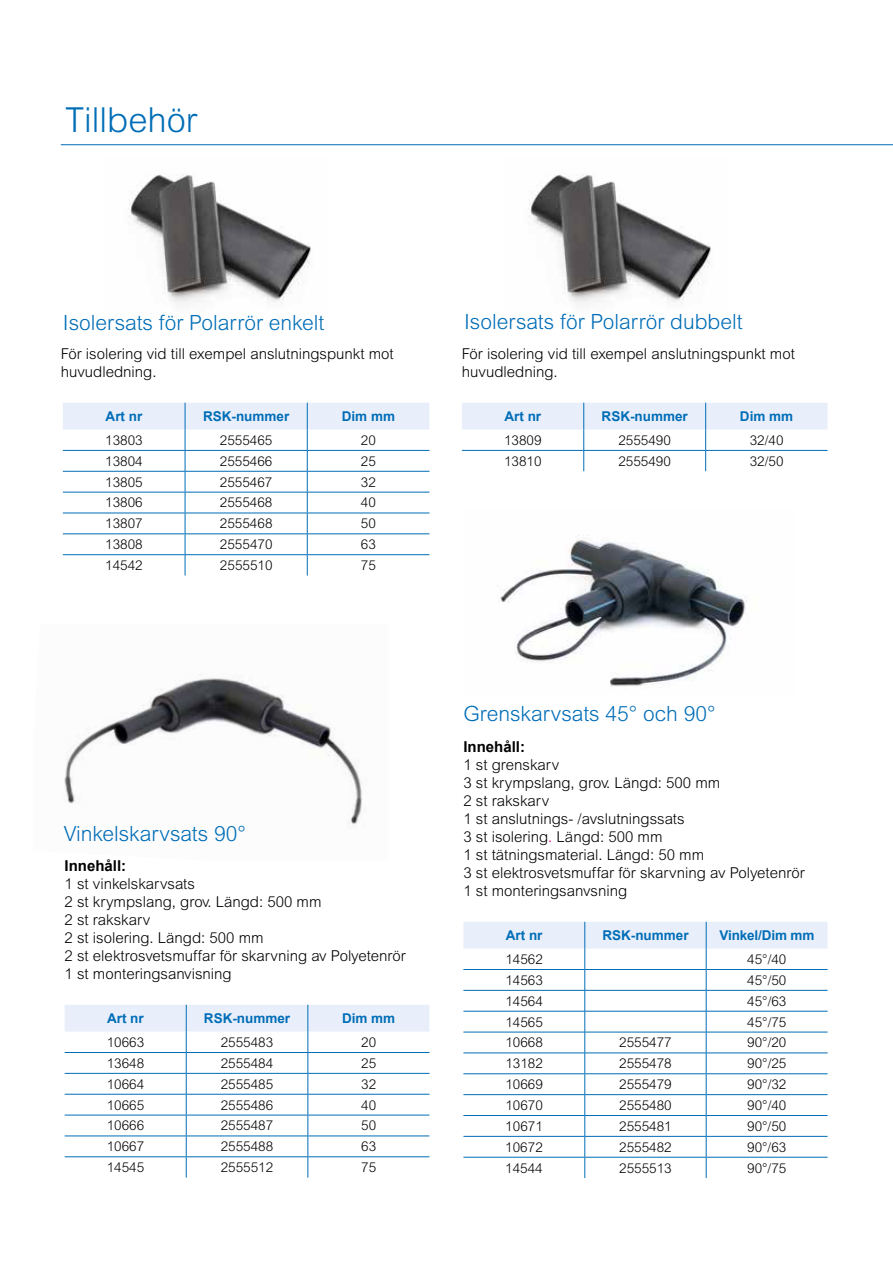
<style>
.page{position:relative;width:893px;height:1263px;background:#fff}
.page>*{position:absolute;margin:0;border:0;box-sizing:border-box;transform-origin:0 0}
.t1{font:300 34.5px "Arial MT Std";color:#006db7}
.t2{font:300 21px "Arial MT Std";color:#006db7}
.t3{font:300 15px/18px "Arial MT Std";color:#000}
.t4{font:700 15px "Arial";color:#000}
.t5{font:300 13.5px "Arial MT Std";color:#000}
.t6{font:700 13.5px "Arial";color:#006db7}
.s1{color:#e6007d}
</style>
<div class="page">
<img style="left:528px;top:173px;width:183px;height:130px">
<img style="left:128px;top:173px;width:183px;height:130px">
<img style="left:498px;top:535px;width:249px;height:152px">
<img style="left:64px;top:678px;width:298px;height:150px">
<svg style="left:65px;top:1005px;width:364px;height:173px"></svg>
<hr style="left:65px;top:1156px;width:121px;height:1px;background:#006db7">
<hr style="left:186px;top:1156px;width:122px;height:1px;background:#006db7">
<hr style="left:308px;top:1156px;width:121px;height:1px;background:#006db7">
<svg style="left:463px;top:922px;width:365px;height:256px"></svg>
<hr style="left:463px;top:1157px;width:122px;height:1px;background:#006db7">
<hr style="left:585px;top:1157px;width:121px;height:1px;background:#006db7">
<hr style="left:706px;top:1157px;width:122px;height:1px;background:#006db7">
<hr style="left:463px;top:969px;width:122px;height:1px;background:#006db7">
<hr style="left:585px;top:969px;width:121px;height:1px;background:#006db7">
<hr style="left:706px;top:969px;width:122px;height:1px;background:#006db7">
<hr style="left:463px;top:990px;width:122px;height:1px;background:#006db7">
<hr style="left:585px;top:990px;width:121px;height:1px;background:#006db7">
<hr style="left:706px;top:990px;width:122px;height:1px;background:#006db7">
<hr style="left:463px;top:1011px;width:122px;height:1px;background:#006db7">
<hr style="left:585px;top:1011px;width:121px;height:1px;background:#006db7">
<hr style="left:706px;top:1011px;width:122px;height:1px;background:#006db7">
<hr style="left:463px;top:1032px;width:122px;height:1px;background:#006db7">
<hr style="left:585px;top:1032px;width:121px;height:1px;background:#006db7">
<hr style="left:706px;top:1032px;width:122px;height:1px;background:#006db7">
<hr style="left:463px;top:1053px;width:122px;height:1px;background:#006db7">
<hr style="left:585px;top:1053px;width:121px;height:1px;background:#006db7">
<hr style="left:706px;top:1053px;width:122px;height:1px;background:#006db7">
<svg style="left:462px;top:403px;width:366px;height:68px"></svg>
<svg style="left:63px;top:403px;width:366px;height:172px"></svg>
<hr style="left:63px;top:554px;width:122px;height:1px;background:#006db7">
<hr style="left:185px;top:554px;width:122px;height:1px;background:#006db7">
<hr style="left:307px;top:554px;width:122px;height:1px;background:#006db7">
<hr style="left:61px;top:144px;width:832px;height:1px;background:#006db7">
<h1 class="t1" style="left:65px;top:106px;width:134px">Tillbehör</h1>
<h2 class="t2" style="left:63px;top:314px;width:263px">Isolersats för Polarrör enkelt</h2>
<h2 class="t2" style="left:464px;top:313px;width:280px">Isolersats för Polarrör dubbelt</h2>
<p class="t3" style="left:61px;top:346px;width:334px">För isolering vid till exempel anslutningspunkt mot huvudledning.</p>
<p class="t3" style="left:462px;top:346px;width:334px">För isolering vid till exempel anslutningspunkt mot huvudledning.</p>
<p class="t6" style="left:106px;top:411px;width:38px">Art nr</p>
<p class="t6" style="left:203px;top:411px;width:88px">RSK-nummer</p>
<p class="t6" style="left:342px;top:411px;width:55px">Dim mm</p>
<p class="t5" style="left:105px;top:435px;width:39px">13803</p>
<p class="t5" style="left:220px;top:435px;width:54px">2555465</p>
<p class="t5" style="left:361px;top:435px;width:17px">20</p>
<p class="t5" style="left:105px;top:456px;width:39px">13804</p>
<p class="t5" style="left:220px;top:456px;width:54px">2555466</p>
<p class="t5" style="left:361px;top:456px;width:17px">25</p>
<p class="t5" style="left:105px;top:477px;width:39px">13805</p>
<p class="t5" style="left:220px;top:477px;width:54px">2555467</p>
<p class="t5" style="left:361px;top:477px;width:17px">32</p>
<p class="t5" style="left:105px;top:497px;width:39px">13806</p>
<p class="t5" style="left:220px;top:497px;width:54px">2555468</p>
<p class="t5" style="left:361px;top:497px;width:17px">40</p>
<p class="t5" style="left:105px;top:518px;width:39px">13807</p>
<p class="t5" style="left:220px;top:518px;width:54px">2555468</p>
<p class="t5" style="left:361px;top:518px;width:17px">50</p>
<p class="t5" style="left:105px;top:539px;width:39px">13808</p>
<p class="t5" style="left:220px;top:539px;width:54px">2555470</p>
<p class="t5" style="left:361px;top:539px;width:17px">63</p>
<p class="t5" style="left:105px;top:560px;width:39px">14542</p>
<p class="t5" style="left:220px;top:560px;width:54px">2555510</p>
<p class="t5" style="left:361px;top:560px;width:17px">75</p>
<h2 class="t2" style="left:64px;top:825px;width:184px">Vinkelskarvsats 90°</h2>
<p class="t4" style="left:65px;top:859px;width:63px">Innehåll:</p>
<p class="t3" style="left:65px;top:876px;width:343px">1 st vinkelskarvsats<br>2 st krympslang, grov. Längd: 500 mm<br>2 st rakskarv<br>2 st isolering. Längd: 500 mm<br>2 st elektrosvetsmuffar för skarvning av Polyetenrör<br>1 st monteringsanvisning</p>
<p class="t6" style="left:107px;top:1013px;width:38px">Art nr</p>
<p class="t6" style="left:204px;top:1013px;width:88px">RSK-nummer</p>
<p class="t6" style="left:342px;top:1013px;width:55px">Dim mm</p>
<p class="t5" style="left:107px;top:1037px;width:39px">10663</p>
<p class="t5" style="left:221px;top:1037px;width:54px">2555483</p>
<p class="t5" style="left:361px;top:1037px;width:17px">20</p>
<p class="t5" style="left:107px;top:1058px;width:39px">13648</p>
<p class="t5" style="left:221px;top:1058px;width:54px">2555484</p>
<p class="t5" style="left:361px;top:1058px;width:17px">25</p>
<p class="t5" style="left:107px;top:1079px;width:39px">10664</p>
<p class="t5" style="left:221px;top:1079px;width:54px">2555485</p>
<p class="t5" style="left:361px;top:1079px;width:17px">32</p>
<p class="t5" style="left:107px;top:1099px;width:39px">10665</p>
<p class="t5" style="left:221px;top:1099px;width:54px">2555486</p>
<p class="t5" style="left:361px;top:1099px;width:17px">40</p>
<p class="t5" style="left:107px;top:1120px;width:39px">10666</p>
<p class="t5" style="left:221px;top:1120px;width:54px">2555487</p>
<p class="t5" style="left:361px;top:1120px;width:17px">50</p>
<p class="t5" style="left:107px;top:1141px;width:39px">10667</p>
<p class="t5" style="left:221px;top:1141px;width:54px">2555488</p>
<p class="t5" style="left:361px;top:1141px;width:17px">63</p>
<p class="t5" style="left:107px;top:1162px;width:39px">14545</p>
<p class="t5" style="left:221px;top:1162px;width:54px">2555512</p>
<p class="t5" style="left:361px;top:1162px;width:17px">75</p>
<p class="t6" style="left:504px;top:411px;width:38px">Art nr</p>
<p class="t6" style="left:602px;top:411px;width:88px">RSK-nummer</p>
<p class="t6" style="left:740px;top:411px;width:55px">Dim mm</p>
<p class="t5" style="left:504px;top:435px;width:39px">13809</p>
<p class="t5" style="left:618px;top:435px;width:54px">2555490</p>
<p class="t5" style="left:750px;top:435px;width:35px">32/40</p>
<p class="t5" style="left:504px;top:456px;width:39px">13810</p>
<p class="t5" style="left:618px;top:456px;width:54px">2555490</p>
<p class="t5" style="left:750px;top:456px;width:35px">32/50</p>
<h2 class="t2" style="left:463px;top:705px;width:254px">Grenskarvsats 45° och 90°</h2>
<p class="t4" style="left:463px;top:741px;width:63px">Innehåll:</p>
<p class="t3" style="left:463px;top:757px;width:343px">1 st grenskarv<br>3 st krympslang, grov. Längd: 500 mm<br>2 st rakskarv<br>1 st anslutnings- /avslutningssats<br>3 st isolering<span class="s1">.</span> Längd: 500 mm<br>1 st tätningsmaterial. Längd: 50 mm<br>3 st elektrosvetsmuffar för skarvning av Polyetenrör<br>1 st monteringsanvsning</p>
<p class="t6" style="left:506px;top:930px;width:38px">Art nr</p>
<p class="t6" style="left:602px;top:930px;width:88px">RSK-nummer</p>
<p class="t6" style="left:719px;top:930px;width:96px">Vinkel/Dim mm</p>
<p class="t5" style="left:505px;top:954px;width:39px">14562</p>
<p class="t5" style="left:747px;top:954px;width:41px">45°/40</p>
<p class="t5" style="left:505px;top:975px;width:39px">14563</p>
<p class="t5" style="left:747px;top:975px;width:41px">45°/50</p>
<p class="t5" style="left:505px;top:996px;width:39px">14564</p>
<p class="t5" style="left:747px;top:996px;width:41px">45°/63</p>
<p class="t5" style="left:505px;top:1016px;width:39px">14565</p>
<p class="t5" style="left:747px;top:1016px;width:41px">45°/75</p>
<p class="t5" style="left:505px;top:1037px;width:39px">10668</p>
<p class="t5" style="left:619px;top:1037px;width:54px">2555477</p>
<p class="t5" style="left:747px;top:1037px;width:41px">90°/20</p>
<p class="t5" style="left:505px;top:1058px;width:39px">13182</p>
<p class="t5" style="left:619px;top:1058px;width:54px">2555478</p>
<p class="t5" style="left:747px;top:1058px;width:41px">90°/25</p>
<p class="t5" style="left:505px;top:1079px;width:39px">10669</p>
<p class="t5" style="left:619px;top:1079px;width:54px">2555479</p>
<p class="t5" style="left:747px;top:1079px;width:41px">90°/32</p>
<p class="t5" style="left:505px;top:1100px;width:39px">10670</p>
<p class="t5" style="left:619px;top:1100px;width:54px">2555480</p>
<p class="t5" style="left:747px;top:1100px;width:41px">90°/40</p>
<p class="t5" style="left:505px;top:1121px;width:39px">10671</p>
<p class="t5" style="left:619px;top:1121px;width:54px">2555481</p>
<p class="t5" style="left:747px;top:1121px;width:41px">90°/50</p>
<p class="t5" style="left:505px;top:1142px;width:39px">10672</p>
<p class="t5" style="left:619px;top:1142px;width:54px">2555482</p>
<p class="t5" style="left:747px;top:1142px;width:41px">90°/63</p>
<p class="t5" style="left:505px;top:1162px;width:39px">14544</p>
<p class="t5" style="left:619px;top:1162px;width:54px">2555513</p>
<p class="t5" style="left:747px;top:1162px;width:41px">90°/75</p>
</div>
